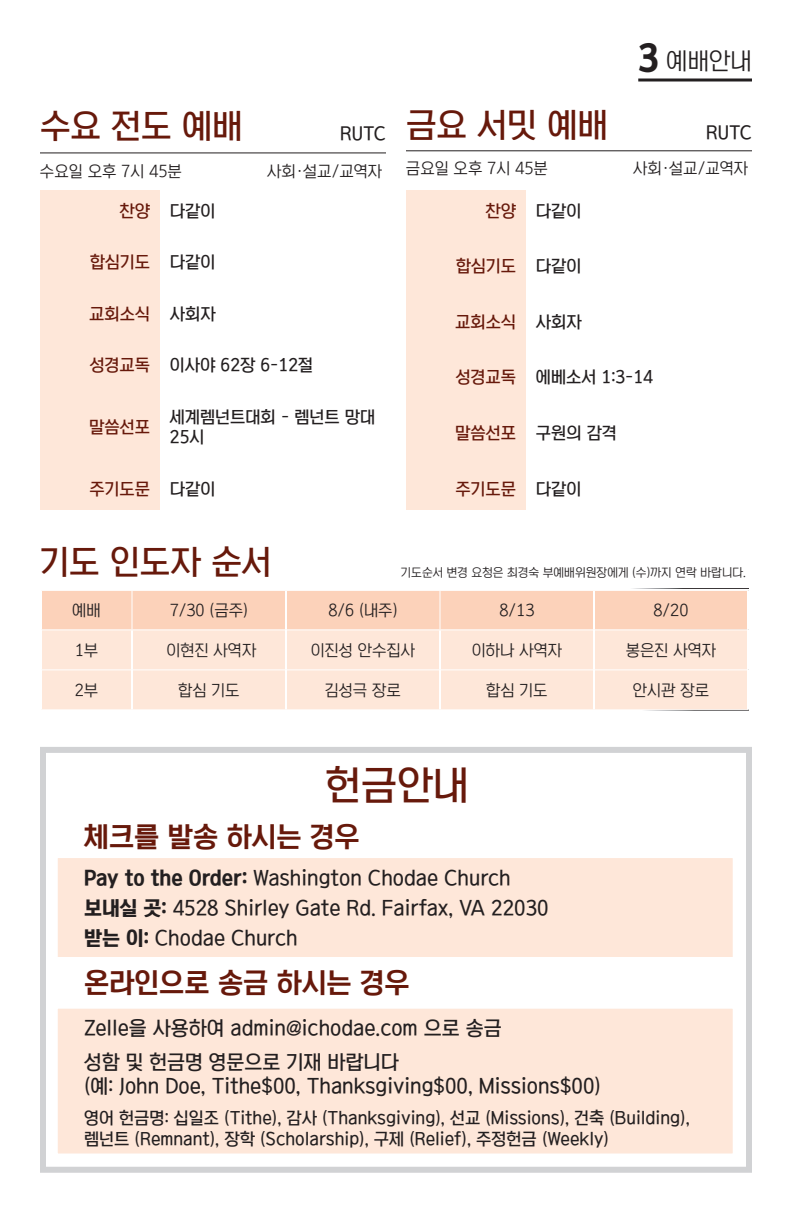
<style>
.page{position:relative;width:792px;height:1224px;background:#fff}
.page>*{position:absolute;margin:0;border:0;box-sizing:border-box;transform-origin:0 0}
.t1{font:40px "Korean TITGD2 R";color:#67190b}
.t2{font:34px "Korean TITGD2 R";color:#67190b}
.t3{font:28px "Korean TITGD3 R";color:#67190b}
.t4{font:24px "Korean TITGD1 R";color:#231f20}
.t5{font:20px/30px "Korean TITGD2 R";color:#231f20}
.t6{font:18px "Korean TITGD2 R";letter-spacing:-.005em;color:#231f20}
.t7{font:17px/20.4px "Korean TITGD2 R";color:#231f20}
.t8{font:17px "Korean TITGD2 R";color:#67190b}
.t9{font:16px "Korean TITGD1 R";color:#231f20}
.t10{font:12px "Korean TITGD1 R";color:#231f20}
.s1{color:#67190b}
.s2{color:#231f20}
.s3{font-family:"Korean TITGD4 R";font-size:36px}
.s4{font-family:"Korean TITGD4 R"}
</style>
<div class="page">
<svg style="left:40px;top:747px;width:712px;height:426px"></svg>
<hr style="left:406px;top:150px;width:346px;height:1px;background:#231f20">
<div style="left:406px;top:190px;width:120px;height:320px;background:#fee7d9"></div>
<hr style="left:40px;top:153px;width:346px;height:1px;background:#231f20">
<div style="left:40px;top:190px;width:120px;height:320px;background:#fee7d9"></div>
<hr style="left:638px;top:79px;width:114px;height:3px;background:#231f20">
<div style="left:42px;top:591px;width:705px;height:38px;background:#fcd2ba"></div>
<div style="left:42px;top:630px;width:705px;height:79px;background:#fee7d9"></div>
<hr style="left:132px;top:591px;width:1px;height:38px;background:#fff">
<hr style="left:440px;top:591px;width:1px;height:38px;background:#fff">
<hr style="left:42px;top:669px;width:89px;height:1px;background:#fff">
<hr style="left:133px;top:669px;width:152px;height:1px;background:#fff">
<hr style="left:287px;top:669px;width:152px;height:1px;background:#fff">
<hr style="left:441px;top:669px;width:152px;height:1px;background:#fff">
<hr style="left:595px;top:669px;width:152px;height:1px;background:#fff">
<hr style="left:285px;top:591px;width:2px;height:39px;background:#fff">
<hr style="left:593px;top:591px;width:2px;height:39px;background:#fff">
<hr style="left:131px;top:630px;width:2px;height:40px;background:#fff">
<hr style="left:285px;top:630px;width:2px;height:40px;background:#fff">
<hr style="left:439px;top:630px;width:2px;height:40px;background:#fff">
<hr style="left:593px;top:630px;width:2px;height:40px;background:#fff">
<hr style="left:131px;top:670px;width:2px;height:39px;background:#fff">
<hr style="left:285px;top:670px;width:2px;height:39px;background:#fff">
<hr style="left:439px;top:670px;width:2px;height:39px;background:#fff">
<hr style="left:593px;top:670px;width:2px;height:39px;background:#fff">
<h2 class="t2" style="left:40px;top:108px;width:204px">수요 전도 예배</h2>
<p class="t6" style="left:340px;top:124px;width:47px">RUTC</p>
<p class="t9" style="left:40px;top:162px;width:143px">수요일 오후 7시 45분</p>
<p class="t9" style="left:267px;top:162px;width:117px">사회·설교/교역자</p>
<p class="t7" style="left:119px;top:201px;width:97px"><span class="s1">찬양</span> 다같이</p>
<p class="t8" style="left:90px;top:253px;width:127px">합심기도 <span class="s2">다같이</span></p>
<p class="t8" style="left:89px;top:304px;width:128px">교회소식 <span class="s2">사회자</span></p>
<p class="t7" style="left:90px;top:355px;width:225px"><span class="s1">성경교독</span> 이사야 62장 6-12절</p>
<p class="t8" style="left:89px;top:418px;width:62px">말씀선포</p>
<p class="t7" style="left:170px;top:407px;width:207px">세계렘넌트대회 - 렘넌트 망대<br>25시</p>
<p class="t8" style="left:89px;top:479px;width:127px">주기도문 <span class="s2">다같이</span></p>
<h2 class="t2" style="left:406px;top:106px;width:203px">금요 서밋 예배</h2>
<p class="t4" style="left:638px;top:48px;width:115px"><span class="s3">3</span> 예배안내</p>
<p class="t6" style="left:706px;top:123px;width:47px">RUTC</p>
<p class="t9" style="left:406px;top:160px;width:143px">금요일 오후 7시 45분</p>
<p class="t9" style="left:633px;top:160px;width:117px">사회·설교/교역자</p>
<p class="t7" style="left:485px;top:200px;width:97px"><span class="s1">찬양</span> 다같이</p>
<p class="t8" style="left:456px;top:257px;width:127px">합심기도 <span class="s2">다같이</span></p>
<p class="t8" style="left:455px;top:313px;width:128px">교회소식 <span class="s2">사회자</span></p>
<p class="t7" style="left:456px;top:367px;width:199px"><span class="s1">성경교독</span> 에베소서 1:3-14</p>
<p class="t7" style="left:455px;top:423px;width:163px"><span class="s1">말씀선포</span> 구원의 감격</p>
<p class="t8" style="left:455px;top:479px;width:127px">주기도문 <span class="s2">다같이</span></p>
<h2 class="t2" style="left:40px;top:544px;width:233px">기도 인도자 순서</h2>
<p class="t10" style="left:401px;top:566px;width:347px">기도순서 변경 요청은 최경숙 부예배위원장에게 (수)까지 연락 바랍니다.</p>
<p class="t9" style="left:72px;top:601px;width:30px">예배</p>
<p class="t9" style="left:170px;top:601px;width:80px">7/30 (금주)</p>
<p class="t9" style="left:328px;top:601px;width:71px">8/6 (내주)</p>
<p class="t9" style="left:499px;top:601px;width:37px">8/13</p>
<p class="t9" style="left:653px;top:601px;width:37px">8/20</p>
<p class="t9" style="left:75px;top:641px;width:25px">1부</p>
<p class="t9" style="left:166px;top:641px;width:92px">이현진 사역자</p>
<p class="t9" style="left:311px;top:641px;width:106px">이진성 안수집사</p>
<p class="t9" style="left:472px;top:641px;width:92px">이하나 사역자</p>
<p class="t9" style="left:626px;top:641px;width:92px">봉은진 사역자</p>
<p class="t9" style="left:75px;top:681px;width:25px">2부</p>
<p class="t9" style="left:178px;top:681px;width:63px">합심 기도</p>
<p class="t9" style="left:325px;top:681px;width:77px">김성극 장로</p>
<p class="t9" style="left:486px;top:681px;width:63px">합심 기도</p>
<p class="t9" style="left:633px;top:681px;width:78px">안시관 장로</p>
<h1 class="t1" style="left:326px;top:763px;width:145px">헌금안내</h1>
<h3 class="t3" style="left:84px;top:822px;width:277px">체크를 발송 하시는 경우</h3>
<p class="t5" style="left:84px;top:863px;width:466px"><span class="s4">Pay to the Order:</span> Washington Chodae Church <span class="s4">보내실 곳:</span> 4528 Shirley Gate Rd. Fairfax, VA 22030 <span class="s4">받는 이:</span> Chodae Church</p>
<h3 class="t3" style="left:84px;top:967px;width:327px">온라인으로 송금 하시는 경우</h3>
<p class="t5" style="left:84px;top:1011px;width:419px;line-height:34px">Zelle을 사용하여 admin@ichodae.com 으로 송금 성함 및 헌금명 영문으로 기재 바랍니다</p>
<p class="t5" style="left:84px;top:1071px;width:518px">(예: John Doe, Tithe$00, Thanksgiving$00, Missions$00)</p>
<p class="t7" style="left:84px;top:1108px;width:607px">영어 헌금명: 십일조 (Tithe), 감사 (Thanksgiving), 선교 (Missions), 건축 (Building), 렘넌트 (Remnant), 장학 (Scholarship), 구제 (Relief), 주정헌금 (Weekly)</p>
</div>
